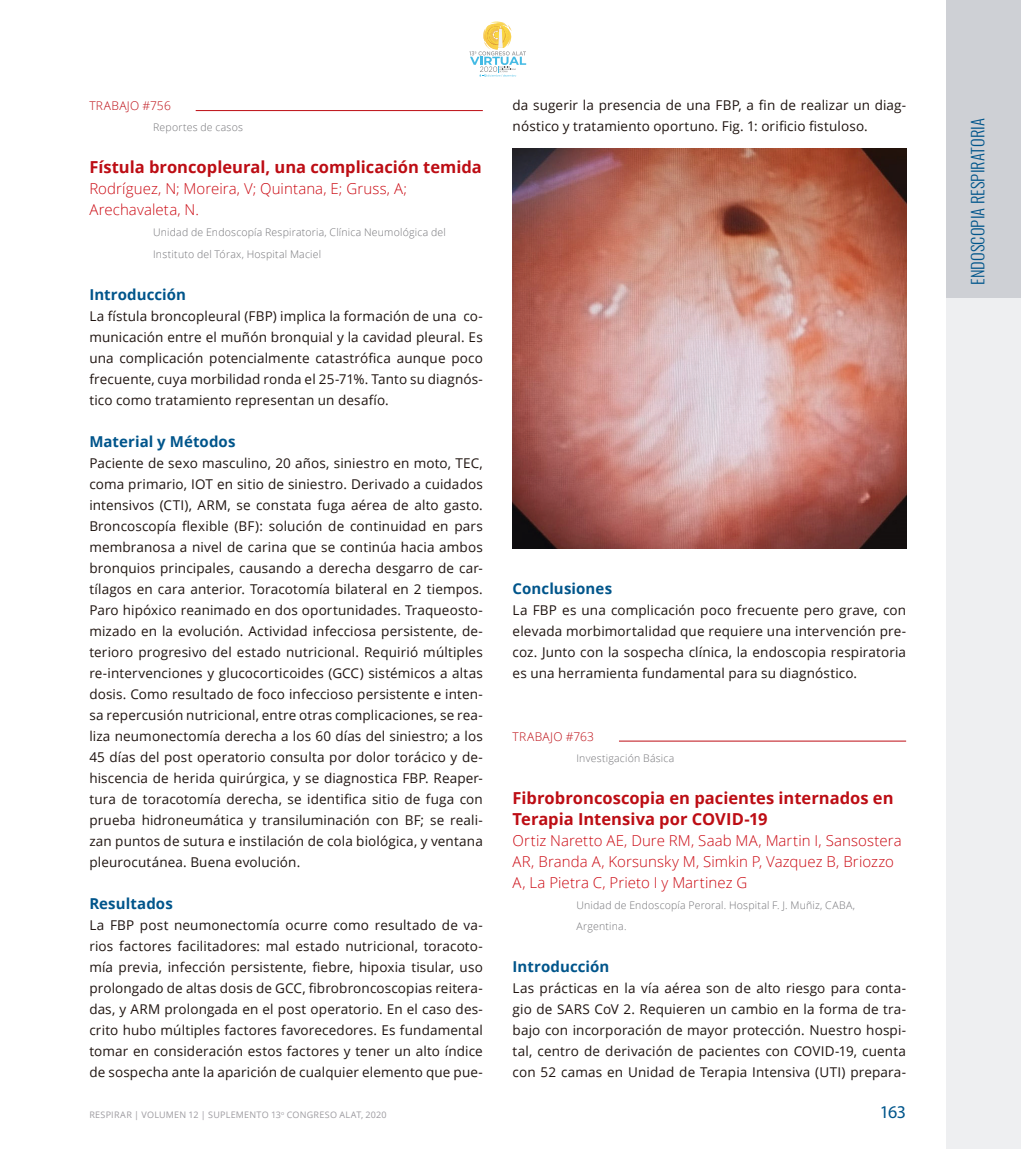
<style>
.page{position:relative;width:1021px;height:1149px;background:#fff}
.page>*{position:absolute;margin:0;border:0;box-sizing:border-box;transform-origin:0 0}
.t1{font:18px "Myriad Pro";color:#00558b}
.sub1{font:700 16.5px/21px "Open Sans";color:#bd0d14}
.t2{font:300 16.5px "Oswald";letter-spacing:.005em;color:#00558b}
.autores1{font:300 15px/21px "Open Sans";letter-spacing:.005em;color:#cb0912}
.sub2{font:700 15px "Open Sans";letter-spacing:.005em;color:#00558b}
.primero_seco{font:13.5px/21px "Open Sans";letter-spacing:.01em;color:#1f1410;text-align:justify}
.Trabajos_tit{font:300 12px "Open Sans";letter-spacing:.03em;color:#bd0d14}
.autores2{font:300 10.5px/21px "Open Sans";letter-spacing:.02em;color:#737377}
.t3{font:9px "Open Sans";letter-spacing:.025em;color:#9d9ba0}
</style>
<div class="page">
<div style="left:945px;top:0;width:75px;height:297px;background:#ced0d5"></div>
<div style="left:945px;top:297px;width:75px;height:851px;background:#eeeff1"></div>
<svg style="left:469px;top:21px;width:57px;height:56px"></svg>
<hr style="left:196px;top:110px;width:287px;height:1px;background:#bd0d14">
<hr style="left:619px;top:740px;width:287px;height:1px;background:#bd0d14">
<img style="left:512px;top:149px;width:394px;height:400px">
<p class="Trabajos_tit" style="left:89px;top:98px;width:83px">TRABAJO #756</p>
<p class="autores2" style="left:153px;top:117px;width:91px">Reportes de casos</p>
<p class="sub1" style="left:89px;top:156px;width:394px">Fístula broncopleural, una complicación temida</p>
<p class="autores1" style="left:89px;top:178px;width:319px">Rodríguez, N; Moreira, V; Quintana, E; Gruss, A;<br>Arechavaleta, N.</p>
<p class="autores2" style="left:153px;top:222px;width:294px">Unidad de Endoscopía Respiratoria, Clínica Neumológica del<br>Instituto del Tórax, Hospital Maciel</p>
<p class="sub2" style="left:89px;top:283px;width:98px">Introducción</p>
<p class="primero_seco" style="left:89px;top:305px;width:395px">La fístula broncopleural (FBP) implica la formación de una co&shy;municación entre el muñón bronquial y la cavidad pleural. Es una complicación potencialmente catastrófica aunque poco frecuente, cuya morbilidad ronda el 25-71%. Tanto su diagnós&shy;tico como tratamiento representan un desafío.</p>
<p class="sub2" style="left:89px;top:430px;width:148px">Material y Métodos</p>
<p class="primero_seco" style="left:89px;top:452px;width:395px">Paciente de sexo masculino, 20 años, siniestro en moto, TEC, coma primario, IOT en sitio de siniestro. Derivado a cuidados intensivos (CTI), ARM, se constata fuga aérea de alto gasto.<br>Broncoscopía flexible (BF): solución de continuidad en pars membranosa a nivel de carina que se continúa hacia ambos bronquios principales, causando a derecha desgarro de car&shy;tílagos en cara anterior. Toracotomía bilateral en 2 tiempos.<br>Paro hipóxico reanimado en dos oportunidades. Traqueosto&shy;mizado en la evolución. Actividad infecciosa persistente, de&shy;terioro progresivo del estado nutricional. Requirió múltiples re-intervenciones y glucocorticoides (GCC) sistémicos a altas dosis. Como resultado de foco infeccioso persistente e inten&shy;sa repercusión nutricional, entre otras complicaciones, se rea&shy;liza neumonectomía derecha a los 60 días del siniestro; a los 45 días del post operatorio consulta por dolor torácico y de&shy;hiscencia de herida quirúrgica, y se diagnostica FBP. Reaper&shy;tura de toracotomía derecha, se identifica sitio de fuga con prueba hidroneumática y transiluminación con BF; se reali&shy;zan puntos de sutura e instilación de cola biológica, y ventana pleurocutánea. Buena evolución.</p>
<p class="sub2" style="left:89px;top:892px;width:85px">Resultados</p>
<p class="primero_seco" style="left:89px;top:914px;width:395px">La FBP post neumonectomía ocurre como resultado de va&shy;rios factores facilitadores: mal estado nutricional, toracoto&shy;mía previa, infección persistente, fiebre, hipoxia tisular, uso prolongado de altas dosis de GCC, fibrobroncoscopias reitera&shy;das, y ARM prolongada en el post operatorio. En el caso des&shy;crito hubo múltiples factores favorecedores. Es fundamental tomar en consideración estos factores y tener un alto índice de sospecha ante la aparición de cualquier elemento que pue-</p>
<p class="primero_seco" style="left:512px;top:95px;width:395px">da sugerir la presencia de una FBP, a fin de realizar un diag&shy;nóstico y tratamiento oportuno. Fig. 1: orificio fistuloso.</p>
<p class="sub2" style="left:512px;top:577px;width:101px">Conclusiones</p>
<p class="primero_seco" style="left:512px;top:599px;width:395px">La FBP es una complicación poco frecuente pero grave, con elevada morbimortalidad que requiere una intervención pre&shy;coz. Junto con la sospecha clínica, la endoscopia respiratoria es una herramienta fundamental para su diagnóstico.</p>
<p class="Trabajos_tit" style="left:512px;top:728px;width:83px">TRABAJO #763</p>
<p class="autores2" style="left:576px;top:747px;width:99px">Investigación Básica</p>
<p class="sub1" style="left:512px;top:786px;width:382px">Fibrobroncoscopia en pacientes internados en<br>Terapia Intensiva por COVID-19</p>
<p class="autores1" style="left:512px;top:829px;width:390px">Ortiz Naretto AE, Dure RM, Saab MA, Martin I, Sansostera<br>AR, Branda A, Korsunsky M, Simkin P, Vazquez B, Briozzo<br>A, La Pietra C, Prieto I y Martinez G</p>
<p class="autores2" style="left:576px;top:894px;width:280px">Unidad de Endoscopía Peroral. Hospital F. J. Muñiz, CABA,<br>Argentina.</p>
<p class="sub2" style="left:512px;top:955px;width:98px">Introducción</p>
<p class="primero_seco" style="left:512px;top:977px;width:395px">Las prácticas en la vía aérea son de alto riesgo para conta&shy;gio de SARS CoV 2. Requieren un cambio en la forma de tra&shy;bajo con incorporación de mayor protección. Nuestro hospi&shy;tal, centro de derivación de pacientes con COVID-19, cuenta con 52 camas en Unidad de Terapia Intensiva (UTI) prepara-</p>
<p class="t3" style="left:89px;top:1108px;width:299px">RESPIRAR | VOLUMEN 12 | SUPLEMENTO 13<sup>o</sup> CONGRESO ALAT, 2020</p>
<h1 class="t1" style="left:879px;top:1100px;width:28px">163</h1>
<p class="t2" style="left:966px;top:285px;width:168px;rotate:-90deg">ENDOSCOPIA RESPIRATORIA</p>
</div>
